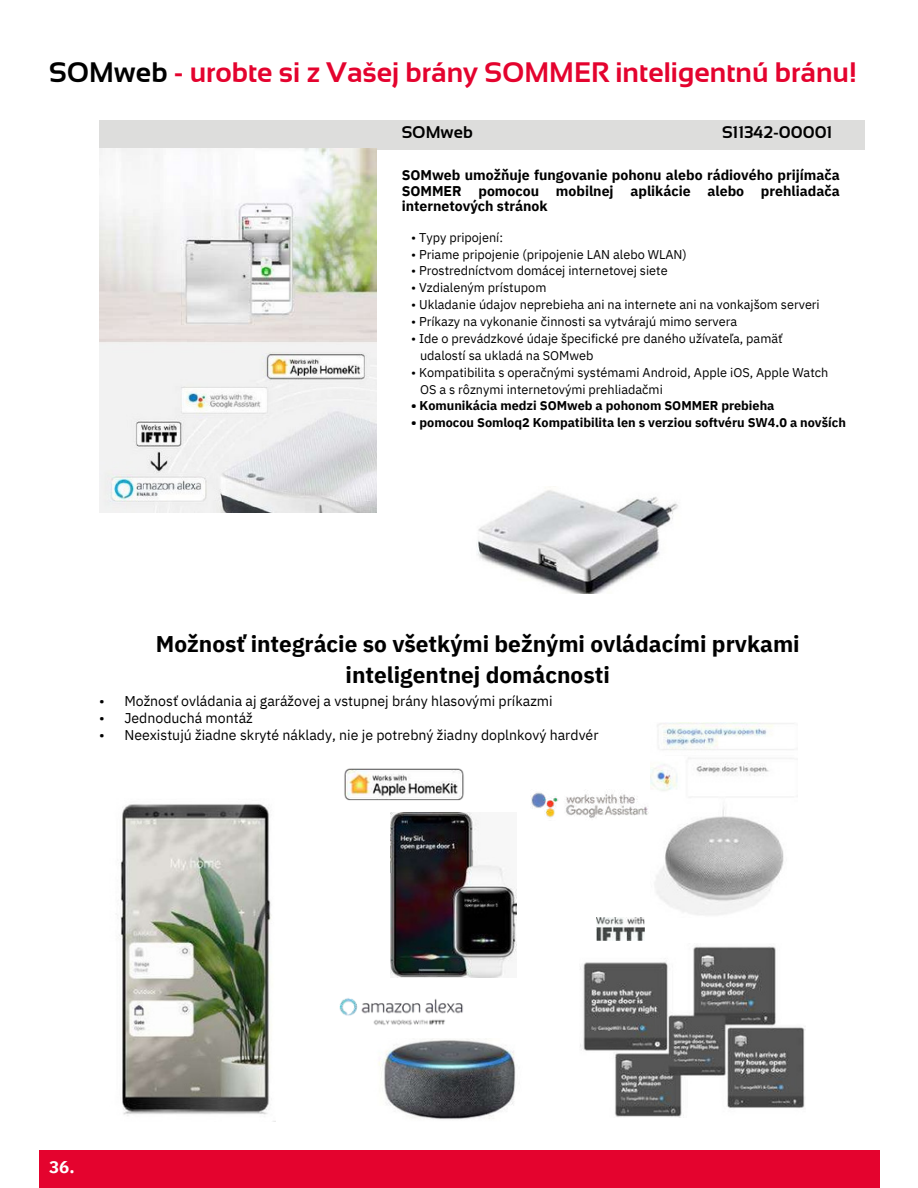
<style>
.page{position:relative;width:918px;height:1188px;background:#fff}
.page>*{position:absolute;margin:0;border:0;box-sizing:border-box;transform-origin:0 0}
.t1{font:700 28.2px "Sansation";color:#e4032e}
.t2{font:700 22.65px/30.3px "IBM Plex Sans";color:#000;text-align:center}
.t3{font:700 16.95px "Sansation";color:#000}
.t4{font:700 16.95px "IBM Plex Sans";color:#fff}
.t5{font:14.1px/16.8px "IBM Plex Sans";color:#000;text-align:justify}
.t6{font:700 14.1px/15.8px "IBM Plex Sans";color:#000;text-align:justify}
.t7{font:12.75px "IBM Plex Sans";color:#000}
.t8{font:700 12.75px "IBM Plex Sans";color:#000}
.s1{color:#000}
</style>
<div class="page">
<div style="left:39px;top:1150px;width:840px;height:38px;background:#e4032e"></div>
<img style="left:391px;top:812px;width:126px;height:165px">
<img style="left:651px;top:722px;width:143px;height:193px">
<img style="left:119px;top:804px;width:157px;height:318px">
<img style="left:580px;top:946px;width:226px;height:172px">
<img style="left:344px;top:768px;width:120px;height:33px">
<img style="left:596px;top:917px;width:49px;height:24px">
<img style="left:531px;top:792px;width:118px;height:26px">
<img style="left:340px;top:998px;width:123px;height:27px">
<img style="left:378px;top:1039px;width:138px;height:81px">
<div style="left:99px;top:120px;width:765px;height:30px;background:#dddddc"></div>
<img style="left:477px;top:490px;width:201px;height:104px">
<img style="left:99px;top:149px;width:278px;height:363px">
<p class="t1" style="left:49px;top:57px;width:809px"><span class="s1">SOMweb</span> - urobte si z Vašej brány SOMMER inteligentnú bránu!</p>
<h2 class="t3" style="left:402px;top:123px;width:73px">SOMweb</h2>
<p class="t3" style="left:722px;top:123px;width:112px">S11342-00001</p>
<p class="t6" style="left:402px;top:167px;width:440px">SOMweb umožňuje fungovanie pohonu alebo rádiového prijímača SOMMER pomocou mobilnej aplikácie alebo prehliadača internetových stránok</p>
<p class="t7" style="left:411px;top:229px;width:94px">• Typy pripojení:</p>
<p class="t7" style="left:411px;top:246px;width:277px">• Priame pripojenie (pripojenie LAN alebo WLAN)</p>
<p class="t7" style="left:411px;top:262px;width:258px">• Prostredníctvom domácej internetovej siete</p>
<p class="t7" style="left:411px;top:279px;width:137px">• Vzdialeným prístupom</p>
<p class="t7" style="left:411px;top:296px;width:410px">• Ukladanie údajov neprebieha ani na internete ani na vonkajšom serveri</p>
<p class="t7" style="left:411px;top:313px;width:328px">• Príkazy na vykonanie činnosti sa vytvárajú mimo servera</p>
<p class="t7" style="left:411px;top:330px;width:373px">• Ide o prevádzkové údaje špecifické pre daného užívateľa, pamäť</p>
<p class="t7" style="left:420px;top:347px;width:175px">udalostí sa ukladá na SOMweb</p>
<p class="t7" style="left:411px;top:364px;width:419px">• Kompatibilita s operačnými systémami Android, Apple iOS, Apple Watch</p>
<p class="t7" style="left:420px;top:381px;width:244px">OS a s rôznymi internetovými prehliadačmi</p>
<p class="t8" style="left:411px;top:397px;width:365px">• Komunikácia medzi SOMweb a pohonom SOMMER prebieha</p>
<h4 class="t8" style="left:411px;top:414px;width:436px">• pomocou Somloq2 Kompatibilita len s verziou softvéru SW4.0 a novších</h4>
<p class="t2" style="left:156px;top:629px;width:645px">Možnosť integrácie so všetkými bežnými ovládacími prvkami inteligentnej domácnosti</p>
<p class="t5" style="left:99px;top:693px;width:7px">• • •</p>
<p class="t5" style="left:124px;top:693px;width:430px">Možnosť ovládania aj garážovej a vstupnej brány hlasovými príkazmi<br>Jednoduchá montáž</p>
<p class="t5" style="left:124px;top:726px;width:476px">Neexistujú žiadne skryté náklady, nie je potrebný žiadny doplnkový hardvér</p>
<p class="t4" style="left:49px;top:1155px;width:27px">36.</p>
</div>
